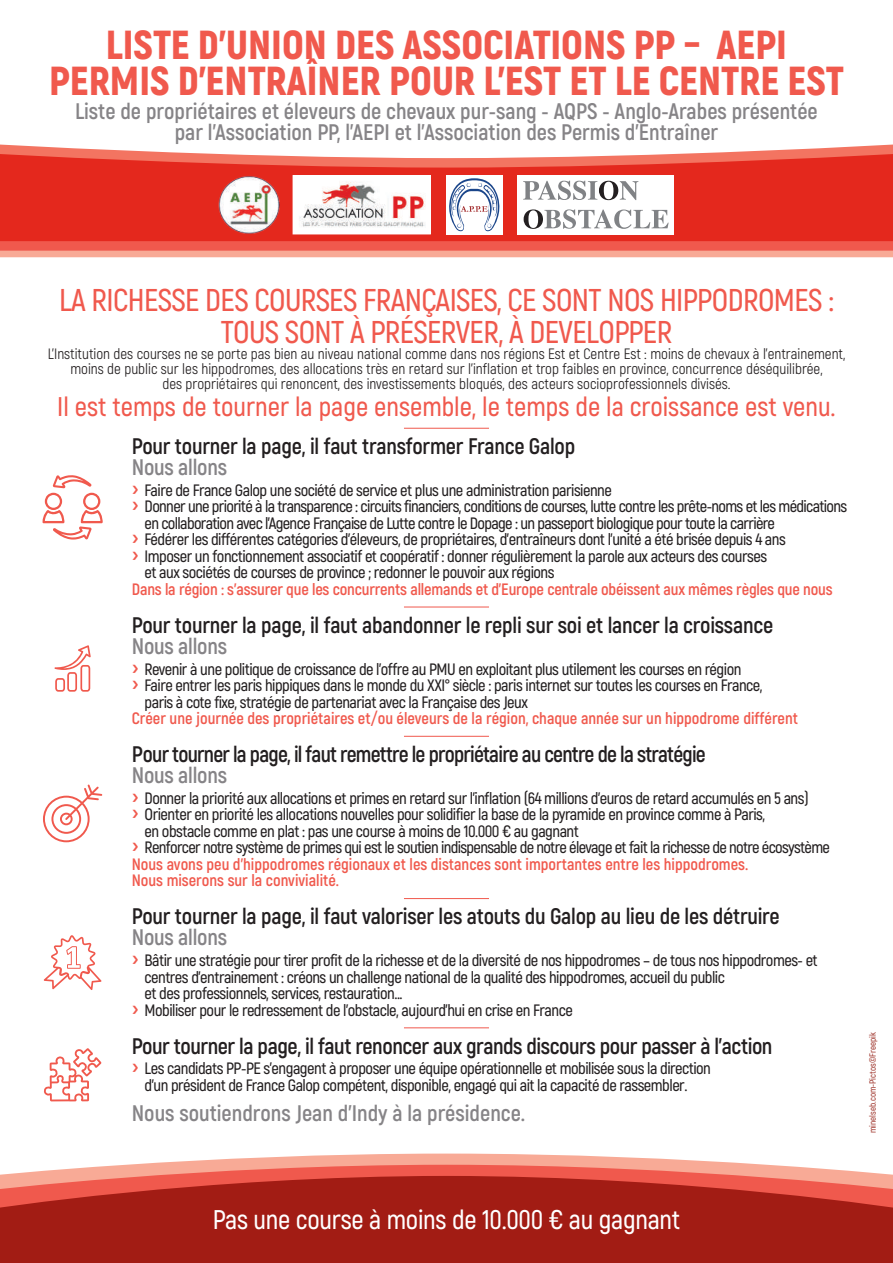
<style>
.page{position:relative;width:893px;height:1263px;background:#fff}
.page>*{position:absolute;margin:0;border:0;box-sizing:border-box;transform-origin:0 0}
.t1{font:900 40.5px/36px "Akrobat";color:#f0594d;text-align:center}
.t2{font:600 31.5px/31.5px "Akrobat";letter-spacing:-.02em;color:#f0594d;text-align:center}
.t3{font:600 27px "Akrobat";color:#f0594d}
.t4{font:600 27px "Akrobat";letter-spacing:-.01em;color:#fff}
.t5{font:700 22.5px "Akrobat";letter-spacing:-.01em;color:#231f20}
.t6{font:700 22.5px/21px "Akrobat";color:#868487;text-align:center}
.t7{font:700 22.5px "Akrobat";letter-spacing:-.035em;color:#231f20}
.t8{font:600 16.5px/16.5px "Akrobat";letter-spacing:-.03em;color:#231f20}
.t9{font:700 16.5px "Akrobat";color:#f0594d}
.t10{font:15px/15px "Akrobat";color:#231f20;text-align:center}
.t11{font:600 9px "Akrobat";color:#a0382f}
.s1{font-weight:700;font-size:24px;color:#f0594d}
</style>
<div class="page">
<hr style="left:404px;top:428px;width:85px;height:1px;background:#f0594d">
<hr style="left:404px;top:607px;width:85px;height:1px;background:#f0594d">
<hr style="left:404px;top:736px;width:85px;height:1px;background:#f0594d">
<hr style="left:404px;top:898px;width:85px;height:1px;background:#f0594d">
<hr style="left:404px;top:1027px;width:85px;height:1px;background:#f0594d">
<svg style="left:43px;top:784px;width:59px;height:58px"></svg>
<svg style="left:54px;top:645px;width:37px;height:47px"></svg>
<svg style="left:44px;top:935px;width:57px;height:55px"></svg>
<svg style="left:43px;top:475px;width:60px;height:64px"></svg>
<svg style="left:124px;top:1153px;width:645px;height:12px;fill:#f8aa96"></svg>
<svg style="left:0;top:1165px;width:893px;height:11px"></svg>
<svg style="left:0;top:1176px;width:893px;height:87px;fill:#a21c14"></svg>
<svg style="left:44px;top:1048px;width:57px;height:53px"></svg>
<div style="left:0;top:251px;width:893px;height:6px;background:#f8aa96"></div>
<svg style="left:0;top:241px;width:893px;height:10px;fill:#f0594d"></svg>
<svg style="left:0;top:144px;width:893px;height:97px;fill:#e4281d"></svg>
<div style="left:518px;top:175px;width:156px;height:59px;background:#fff"></div>
<svg style="left:523px;top:181px;width:115px;height:19px"></svg>
<svg style="left:524px;top:209px;width:145px;height:20px"></svg>
<div style="left:446px;top:175px;width:56px;height:59px;background:#fff"></div>
<svg style="left:449px;top:178px;width:50px;height:53px"></svg>
<img style="left:295px;top:177px;width:134px;height:55px">
<img style="left:219px;top:176px;width:60px;height:58px">
<h1 class="t1" style="left:49px;top:27px;width:796px">LISTE D’UNION DES ASSOCIATIONS PP – AEPI<br>PERMIS D’ENTRAÎNER POUR L’EST ET LE CENTRE EST</h1>
<h3 class="t6" style="left:75px;top:101px;width:744px">Liste de propriétaires et éleveurs de chevaux pur-sang - AQPS - Anglo-Arabes présentée par l’Association PP, l’AEPI et l’Association des Permis d’Entraîner</h3>
<h2 class="t2" style="left:59px;top:284px;width:776px">LA RICHESSE DES COURSES FRANÇAISES, CE SONT NOS HIPPODROMES :<br>TOUS SONT À PRÉSERVER, À DEVELOPPER</h2>
<p class="t10" style="left:48px;top:346px;width:799px">L’Institution des courses ne se porte pas bien au niveau national comme dans nos régions Est et Centre Est : moins de chevaux à l’entrainement, moins de public sur les hippodromes, des allocations très en retard sur l’inflation et trop faibles en province, concurrence déséquilibrée,<br>des propriétaires qui renoncent, des investissements bloqués, des acteurs socioprofessionnels divisés.</p>
<h3 class="t3" style="left:57px;top:390px;width:780px">Il est temps de tourner la page ensemble, le temps de la croissance est venu.</h3>
<h3 class="t5" style="left:132px;top:432px;width:445px">Pour tourner la page, il faut transformer France Galop</h3>
<h3 class="t6" style="left:132px;top:457px;width:97px">Nous allons</h3>
<p class="t8" style="left:132px;top:482px;width:482px"><span class="s1">›</span> Faire de France Galop une société de service et plus une administration parisienne</p>
<p class="t8" style="left:132px;top:498px;width:717px"><span class="s1">›</span> Donner une priorité à la transparence : circuits financiers, conditions de courses, lutte contre les prête-noms et les médications</p>
<p class="t8" style="left:145px;top:515px;width:632px">en collaboration avec l’Agence Française de Lutte contre le Dopage : un passeport biologique pour toute la carrière</p>
<p class="t8" style="left:132px;top:531px;width:655px"><span class="s1">›</span> Fédérer les différentes catégories d’éleveurs, de propriétaires, d’entraîneurs dont l’unité a été brisée depuis 4 ans</p>
<p class="t8" style="left:132px;top:548px;width:637px"><span class="s1">›</span> Imposer un fonctionnement associatif et coopératif : donner régulièrement la parole aux acteurs des courses</p>
<p class="t8" style="left:145px;top:564px;width:411px">et aux sociétés de courses de province ; redonner le pouvoir aux régions</p>
<p class="t9" style="left:132px;top:579px;width:702px">Dans la région : s’assurer que les concurrents allemands et d’Europe centrale obéissent aux mêmes règles que nous</p>
<h3 class="t5" style="left:132px;top:611px;width:643px">Pour tourner la page, il faut abandonner le repli sur soi et lancer la croissance</h3>
<h3 class="t6" style="left:132px;top:635px;width:97px">Nous allons</h3>
<p class="t8" style="left:132px;top:661px;width:611px"><span class="s1">›</span> Revenir à une politique de croissance de l’offre au PMU en exploitant plus utilement les courses en région</p>
<p class="t8" style="left:132px;top:677px;width:632px"><span class="s1">›</span> Faire entrer les paris hippiques dans le monde du XXI° siècle : paris internet sur toutes les courses en France,</p>
<p class="t8" style="left:145px;top:694px;width:385px">paris à cote fixe, stratégie de partenariat avec la Française des Jeux</p>
<p class="t9" style="left:132px;top:708px;width:668px">Créer une journée des propriétaires et/ou éleveurs de la région, chaque année sur un hippodrome différent</p>
<h3 class="t7" style="left:132px;top:740px;width:575px">Pour tourner la page, il faut remettre le propriétaire au centre de la stratégie</h3>
<h3 class="t6" style="left:132px;top:765px;width:97px">Nous allons</h3>
<p class="t8" style="left:132px;top:790px;width:678px"><span class="s1">›</span> Donner la priorité aux allocations et primes en retard sur l’inflation (64 millions d’euros de retard accumulés en 5 ans)</p>
<p class="t8" style="left:132px;top:806px;width:635px"><span class="s1">›</span> Orienter en priorité les allocations nouvelles pour solidifier la base de la pyramide en province comme à Paris,</p>
<p class="t8" style="left:145px;top:823px;width:436px">en obstacle comme en plat : pas une course à moins de 10.000 € au gagnant</p>
<p class="t8" style="left:132px;top:839px;width:700px"><span class="s1">›</span> Renforcer notre système de primes qui est le soutien indispensable de notre élevage et fait la richesse de notre écosystème</p>
<p class="t9" style="left:132px;top:854px;width:618px">Nous avons peu d’hippodromes régionaux et les distances sont importantes entre les hippodromes.</p>
<p class="t9" style="left:132px;top:870px;width:209px">Nous miserons sur la convivialité.</p>
<h3 class="t5" style="left:132px;top:902px;width:649px">Pour tourner la page, il faut valoriser les atouts du Galop au lieu de les détruire</h3>
<h3 class="t6" style="left:132px;top:927px;width:97px">Nous allons</h3>
<p class="t8" style="left:132px;top:952px;width:687px"><span class="s1">›</span> Bâtir une stratégie pour tirer profit de la richesse et de la diversité de nos hippodromes – de tous nos hippodromes- et</p>
<p class="t8" style="left:145px;top:969px;width:582px">centres d’entrainement : créons un challenge national de la qualité des hippodromes, accueil du public</p>
<p class="t8" style="left:145px;top:985px;width:260px">et des professionnels, services, restauration...</p>
<p class="t8" style="left:132px;top:1002px;width:442px"><span class="s1">›</span> Mobiliser pour le redressement de l’obstacle, aujourd’hui en crise en France</p>
<h3 class="t5" style="left:132px;top:1032px;width:642px">Pour tourner la page, il faut renoncer aux grands discours pour passer à l’action</h3>
<p class="t8" style="left:145px;top:1060px;width:568px;text-indent:-13px"><span class="s1">›</span> Les candidats PP-PE s’engagent à proposer une équipe opérationnelle et mobilisée sous la direction d’un président de France Galop compétent, disponible, engagé qui ait la capacité de rassembler.</p>
<h3 class="t6" style="left:132px;top:1102px;width:395px">Nous soutiendrons Jean d’Indy à la présidence.</h3>
<p class="t11" style="left:867px;top:1133px;width:103px;rotate:-90deg">minelseb.com-Pictos©Freepik</p>
<h3 class="t4" style="left:213px;top:1203px;width:469px">Pas une course à moins de 10.000 € au gagnant</h3>
</div>
